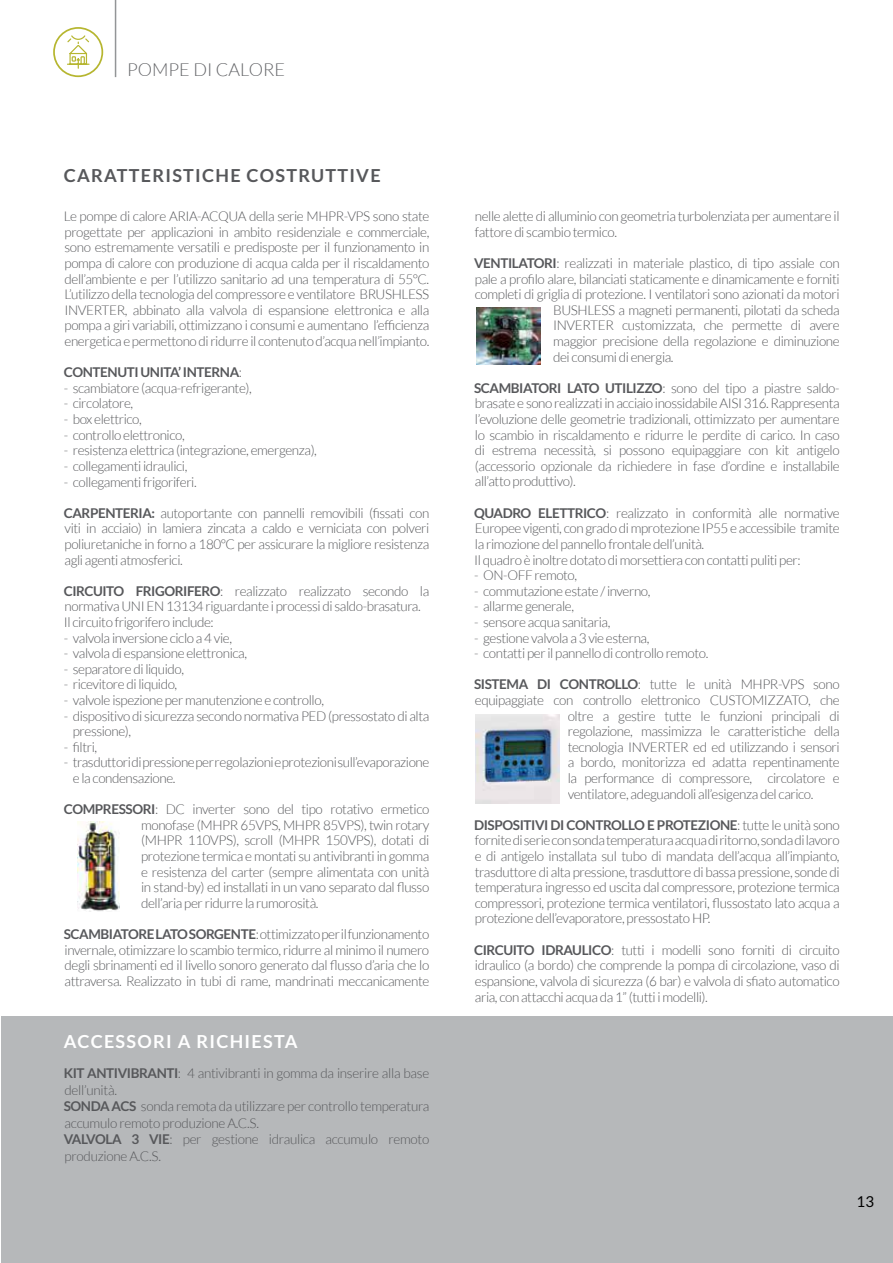
<style>
.page{position:relative;width:893px;height:1263px;background:#fff}
.page>*{position:absolute;margin:0;border:0;box-sizing:border-box;transform-origin:0 0}
.t1{font:700 18px "Lato";letter-spacing:.07em;color:#57585b}
.t2{font:700 18px "Lato";letter-spacing:.07em;color:#fff}
.t3{font:300 18px "Lato";color:#626366}
.t4{font:15px "Lato";color:#000}
.t5{font:300 13.5px/15.6px "Lato";letter-spacing:-.03em;color:#57585b;text-align:justify}
.t6{font:700 13.5px "Lato";letter-spacing:-.03em;color:#57585b}
.s1{font-weight:300}
.s2{font-weight:700}
</style>
<div class="page">
<div style="left:1px;top:1016px;width:892px;height:247px;background:#b6b8ba"></div>
<img style="left:78px;top:822px;width:41px;height:89px">
<img style="left:477px;top:307px;width:64px;height:57px">
<hr style="left:115px;top:0;width:1px;height:77px;background:#939597">
<img style="left:475px;top:714px;width:84px;height:90px">
<svg style="left:53px;top:27px;width:50px;height:50px"></svg>
<h1 class="t3" style="left:127px;top:60px;width:159px">POMPE DI CALORE</h1>
<h1 class="t1" style="left:64px;top:166px;width:318px">CARATTERISTICHE COSTRUTTIVE</h1>
<p class="t5" style="left:64px;top:209px;width:367px">Le pompe di calore ARIA-ACQUA della serie MHPR-VPS sono state progettate per applicazioni in ambito residenziale e commerciale, sono estremamente versatili e predisposte per il funzionamento in pompa di calore con produzione di acqua calda per il riscaldamento dell’ambiente e per l’utilizzo sanitario ad una temperatura di 55°C.<br>L’utilizzo della tecnologia del compressore e ventilatore BRUSHLESS INVERTER, abbinato alla valvola di espansione elettronica e alla pompa a giri variabili, ottimizzano i consumi e aumentano l’efficienza energetica e permettono di ridurre il contenuto d’acqua nell’impianto.</p>
<p class="t6" style="left:64px;top:365px;width:180px">CONTENUTI UNITA’ INTERNA<span class="s1">:</span></p>
<p class="t5" style="left:64px;top:380px;width:189px">- scambiatore (acqua-refrigerante),</p>
<p class="t5" style="left:64px;top:396px;width:71px">- circolatore,</p>
<p class="t5" style="left:64px;top:411px;width:80px">- box elettrico,</p>
<p class="t5" style="left:64px;top:427px;width:122px">- controllo elettronico,</p>
<p class="t5" style="left:64px;top:443px;width:255px">- resistenza elettrica (integrazione, emergenza),</p>
<p class="t5" style="left:64px;top:458px;width:125px">- collegamenti idraulici,</p>
<p class="t5" style="left:64px;top:474px;width:134px">- collegamenti frigoriferi.</p>
<p class="t5" style="left:64px;top:505px;width:367px"><span class="s2">CARPENTERIA:</span> autoportante con pannelli removibili (fissati con viti in acciaio) in lamiera zincata a caldo e verniciata con polveri poliuretaniche in forno a 180°C per assicurare la migliore resistenza agli agenti atmosferici.</p>
<p class="t5" style="left:64px;top:583px;width:367px;text-align:left"><span class="s2">CIRCUITO FRIGORIFERO</span>: realizzato realizzato secondo la normativa UNI EN 13134 riguardante i processi di saldo-brasatura.<br>Il circuito frigorifero include:</p>
<p class="t5" style="left:64px;top:630px;width:170px">- valvola inversione ciclo a 4 vie,</p>
<p class="t5" style="left:64px;top:645px;width:185px">- valvola di espansione elettronica,</p>
<p class="t5" style="left:64px;top:661px;width:122px">- separatore di liquido,</p>
<p class="t5" style="left:64px;top:677px;width:115px">- ricevitore di liquido,</p>
<p class="t5" style="left:64px;top:692px;width:262px">- valvole ispezione per manutenzione e controllo,</p>
<p class="t5" style="left:73px;top:708px;width:358px;text-indent:-9px">- dispositivo di sicurezza secondo normativa PED (pressostato di alta pressione),</p>
<p class="t5" style="left:64px;top:739px;width:35px">- filtri,</p>
<p class="t5" style="left:73px;top:755px;width:358px;text-indent:-9px">- trasduttori di pressione per regolazioni e protezioni sull’evaporazione e la condensazione.</p>
<p class="t5" style="left:141px;top:802px;width:290px;text-indent:-77px"><span class="s2">COMPRESSORI</span>: DC inverter sono del tipo rotativo ermetico monofase (MHPR 65VPS, MHPR 85VPS), twin rotary (MHPR 110VPS), scroll (MHPR 150VPS), dotati di protezione termica e montati su antivibranti in gomma e resistenza del carter (sempre alimentata con unità in stand-by) ed installati in un vano separato dal flusso dell’aria per ridurre la rumorosità.</p>
<p class="t5" style="left:64px;top:926px;width:367px"><span class="s2">SCAMBIATORE LATO SORGENTE</span>: ottimizzato per il funzionamento invernale, otimizzare lo scambio termico, ridurre al minimo il numero degli sbrinamenti ed il livello sonoro generato dal flusso d’aria che lo attraversa. Realizzato in tubi di rame, mandrinati meccanicamente</p>
<h1 class="t2" style="left:64px;top:1031px;width:235px">ACCESSORI A RICHIESTA</h1>
<p class="t5" style="left:64px;top:1065px;width:367px;line-height:16.5px;text-align:left"><span class="s2">KIT ANTIVIBRANTI</span>: 4 antivibranti in gomma da inserire alla base dell’unità.<br><span class="s2">SONDA ACS</span> sonda remota da utilizzare per controllo temperatura accumulo remoto produzione A.C.S.<br><span class="s2">VALVOLA 3 VIE</span>: per gestione idraulica accumulo remoto produzione A.C.S.</p>
<p class="t5" style="left:475px;top:209px;width:366px">nelle alette di alluminio con geometria turbolenziata per aumentare il fattore di scambio termico.</p>
<p class="t5" style="left:474px;top:255px;width:367px"><span class="s2">VENTILATORI</span>: realizzati in materiale plastico, di tipo assiale con</p>
<p class="t5" style="left:475px;top:271px;width:366px">pale a profilo alare, bilanciati staticamente e dinamicamente e forniti</p>
<p class="t5" style="left:475px;top:287px;width:366px">completi di griglia di protezione. I ventilatori sono azionati da motori</p>
<p class="t5" style="left:553px;top:302px;width:288px">BUSHLESS a magneti permanenti, pilotati da scheda</p>
<p class="t5" style="left:553px;top:318px;width:288px">INVERTER customizzata, che permette di avere</p>
<p class="t5" style="left:553px;top:333px;width:288px">maggior precisione della regolazione e diminuzione</p>
<p class="t5" style="left:553px;top:349px;width:122px">dei consumi di energia.</p>
<p class="t5" style="left:474px;top:380px;width:367px"><span class="s2">SCAMBIATORI LATO UTILIZZO</span>: sono del tipo a piastre saldo&shy;brasate e sono realizzati in acciaio inossidabile AISI 316. Rappresenta l’evoluzione delle geometrie tradizionali, ottimizzato per aumentare lo scambio in riscaldamento e ridurre le perdite di carico. In caso di estrema necessità, si possono equipaggiare con kit antigelo (accessorio opzionale da richiedere in fase d’ordine e installabile all’atto produttivo).</p>
<p class="t5" style="left:474px;top:505px;width:367px;text-align:left"><span class="s2">QUADRO ELETTRICO</span>: realizzato in conformità alle normative Europee vigenti, con grado di mprotezione IP55 e accessibile tramite la rimozione del pannello frontale dell’unità.<br>Il quadro è inoltre dotato di morsettiera con contatti puliti per:</p>
<p class="t5" style="left:474px;top:567px;width:105px">- ON-OFF remoto,</p>
<p class="t5" style="left:474px;top:583px;width:178px">- commutazione estate / inverno,</p>
<p class="t5" style="left:474px;top:599px;width:101px">- allarme generale,</p>
<p class="t5" style="left:474px;top:614px;width:138px">- sensore acqua sanitaria,</p>
<p class="t5" style="left:474px;top:630px;width:177px">- gestione valvola a 3 vie esterna,</p>
<p class="t5" style="left:474px;top:645px;width:236px">- contatti per il pannello di controllo remoto.</p>
<p class="t5" style="left:474px;top:677px;width:367px"><span class="s2">SISTEMA DI CONTROLLO</span>: tutte le unità MHPR-VPS sono</p>
<p class="t5" style="left:475px;top:692px;width:366px">equipaggiate con controllo elettronico CUSTOMIZZATO, che</p>
<p class="t5" style="left:568px;top:708px;width:273px">oltre a gestire tutte le funzioni principali di</p>
<p class="t5" style="left:568px;top:724px;width:273px">regolazione, massimizza le caratteristiche della</p>
<p class="t5" style="left:568px;top:739px;width:273px">tecnologia INVERTER ed ed utilizzando i sensori</p>
<p class="t5" style="left:568px;top:755px;width:273px">a bordo, monitorizza ed adatta repentinamente</p>
<p class="t5" style="left:568px;top:770px;width:273px">la performance di compressore, circolatore e</p>
<p class="t5" style="left:568px;top:786px;width:247px">ventilatore, adeguandoli all’esigenza del carico.</p>
<p class="t5" style="left:474px;top:817px;width:367px"><span class="s2">DISPOSITIVI DI CONTROLLO E PROTEZIONE</span>: tutte le unità sono fornite di serie con sonda temperatura acqua di ritorno, sonda di lavoro e di antigelo installata sul tubo di mandata dell’acqua all’impianto, trasduttore di alta pressione, trasduttore di bassa pressione, sonde di temperatura ingresso ed uscita dal compressore, protezione termica compressori, protezione termica ventilatori, flussostato lato acqua a protezione dell’evaporatore, pressostato HP.</p>
<p class="t5" style="left:474px;top:942px;width:367px"><span class="s2">CIRCUITO IDRAULICO</span>: tutti i modelli sono forniti di circuito idraulico (a bordo) che comprende la pompa di circolazione, vaso di espansione, valvola di sicurezza (6 bar) e valvola di sfiato automatico aria, con attacchi acqua da 1” (tutti i modelli).</p>
<p class="t4" style="left:857px;top:1193px;width:19px">13</p>
</div>
